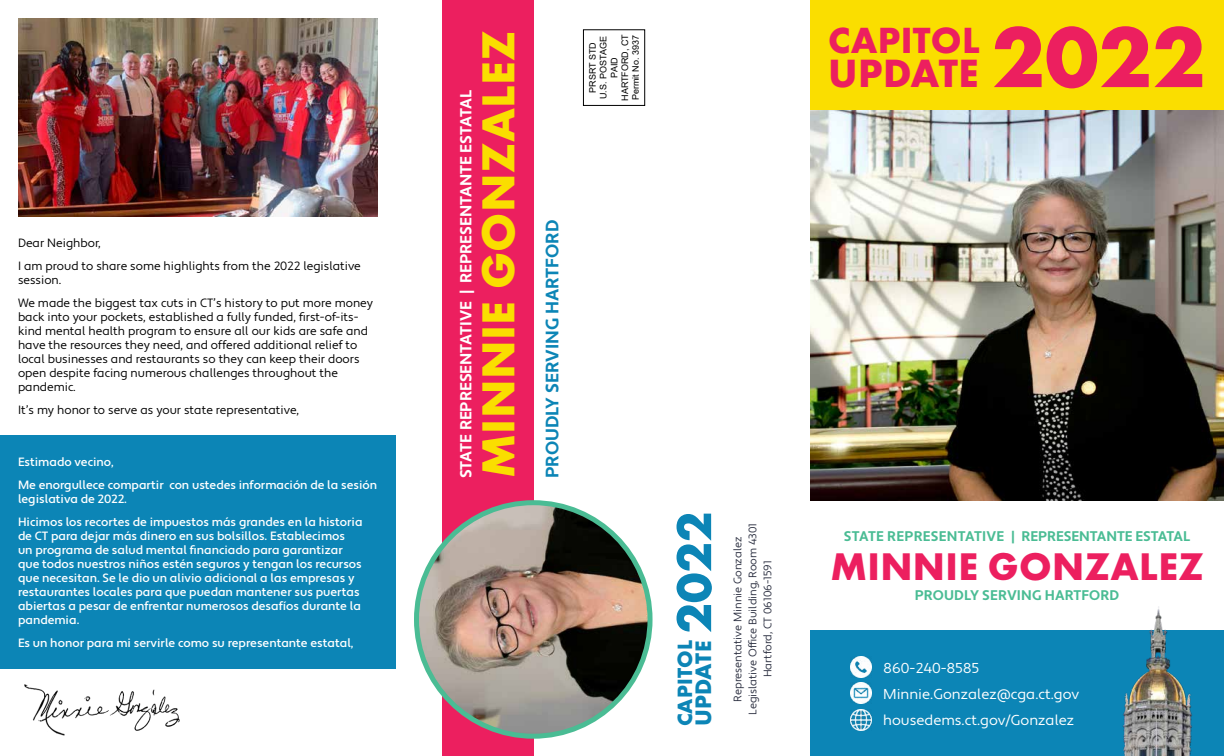
<style>
.page{position:relative;width:1224px;height:756px;background:#fff}
.page>*{position:absolute;margin:0;border:0;box-sizing:border-box;transform-origin:0 0}
.t1{font:700 48px "Futura PT";letter-spacing:.01em;color:#fade00}
.t2{font:700 41px "Futura PT";letter-spacing:.01em;color:#ec1f5f}
.t3{font:700 40px "Futura PT";letter-spacing:.01em;color:#ec1f5f}
.t4{font:700 37.8px "Futura PT";letter-spacing:.005em;color:#ec1f5f}
.t5{font:700 23.3px "Futura PT";letter-spacing:.01em;color:#0c85b6}
.t6{font:700 21.5px "Futura PT";letter-spacing:.01em;color:#0c85b6}
.t7{font:700 18px "Apertura";color:#0c85b6}
.t8{font:700 16px "Apertura";color:#fff}
.t9{font:14.3px/26.3px "Apertura";color:#fff}
.t10{font:700 14px "Apertura";letter-spacing:.01em;color:#4abc94}
.t11{font:500 12px/14px "Apertura";color:#fff}
.t12{font:12px/14px "Apertura";color:#000}
.t13{font:11px/15px "Apertura";color:#2d3142;text-align:center}
.t14{font:9px/10.8px "Arial";color:#000;text-align:center}
.s1{font-size:50.8px}
.s2{font-size:89.2px}
</style>
<div class="page">
<div style="left:810px;top:0;width:414px;height:112px;background:#fade00"></div>
<img style="left:810px;top:111px;width:414px;height:389px">
<div style="left:583px;top:30px;width:62px;height:76px;border:1px solid #000"></div>
<div style="left:810px;top:631px;width:414px;height:125px;background:#0c85b6"></div>
<img style="left:850px;top:656px;width:21px;height:21px">
<img style="left:850px;top:683px;width:21px;height:21px">
<img style="left:850px;top:709px;width:21px;height:21px">
<img style="left:1120px;top:606px;width:73px;height:150px">
<div style="left:442px;top:0;width:91px;height:756px;background:#ec1f5f"></div>
<img style="left:18px;top:18px;width:360px;height:198px">
<img style="left:24px;top:684px;width:156px;height:52px">
<div style="left:0;top:435px;width:396px;height:234px;background:#0c85b6"></div>
<img style="left:416px;top:503px;width:234px;height:233px;border-radius:117px">
<div style="left:414px;top:500px;width:239px;height:239px;border:5px solid #4abc94;border-radius:50%"></div>
<h1 class="t1" style="left:467px;top:478px;width:449px;rotate:-90deg">MINNIE GONZALEZ</h1>
<p class="t14" style="left:587px;top:101px;width:68px;rotate:-90deg">PRSRT STD<br>U.S. POSTAGE<br>PAID<br>HARTFORD, CT<br>Permit No. 3937</p>
<h3 class="t8" style="left:456px;top:478px;width:390px;rotate:-90deg">STATE REPRESENTATIVE | REPRESENTANTE ESTATAL</h3>
<h3 class="t7" style="left:541px;top:478px;width:260px;rotate:-90deg">PROUDLY SERVING HARTFORD</h3>
<p class="t12" style="left:18px;top:231px;width:344px;line-height:23px">Dear Neighbor,<br>I am proud to share some highlights from the 2022 legislative</p>
<p class="t12" style="left:18px;top:268px;width:357px;line-height:23px">session.<br>We made the biggest tax cuts in CT’s history to put more money</p>
<p class="t12" style="left:18px;top:310px;width:352px">back into your pockets, established a fully funded, first-of-its&shy;kind mental health program to ensure all our kids are safe and have the resources they need, and offered additional relief to local businesses and restaurants so they can keep their doors open despite facing numerous challenges throughout the pandemic.</p>
<p class="t12" style="left:18px;top:403px;width:283px">It’s my honor to serve as your state representative,</p>
<p class="t11" style="left:18px;top:451px;width:361px;line-height:23px">Estimado vecino,<br>Me enorgullece compartir con ustedes información de la sesión</p>
<p class="t11" style="left:18px;top:488px;width:346px;line-height:23px">legislativa de 2022.<br>Hicimos los recortes de impuestos más grandes en la historia</p>
<p class="t11" style="left:18px;top:529px;width:345px">de CT para dejar más dinero en sus bolsillos. Establecimos un programa de salud mental financiado para garantizar que todos nuestros niños estén seguros y tengan los recursos que necesitan. Se le dio un alivio adicional a las empresas y restaurantes locales para que puedan mantener sus puertas abiertas a pesar de enfrentar numerosos desafíos durante la pandemia.</p>
<p class="t11" style="left:18px;top:636px;width:337px">Es un honor para mi servirle como su representante estatal,</p>
<h3 class="t6" style="left:671px;top:726px;width:88px;rotate:-90deg">CAPITOL</h3>
<h3 class="t5" style="left:688px;top:726px;width:216px;rotate:-90deg">UPDATE <span class="s1">2022</span></h3>
<p class="t13" style="left:731px;top:715px;width:193px;rotate:-90deg">Representative Minnie Gonzalez<br>Legislative Office Building, Room 4301<br>Hartford, CT 06106-1591</p>
<h2 class="t2" style="left:828px;top:47px;width:379px">UPDATE <span class="s2">2022</span></h2>
<h3 class="t4" style="left:828px;top:16px;width:153px">CAPITOL</h3>
<p class="t10" style="left:844px;top:528px;width:348px">STATE REPRESENTATIVE | REPRESENTANTE ESTATAL</p>
<h3 class="t3" style="left:830px;top:540px;width:375px">MINNIE GONZALEZ</h3>
<p class="t10" style="left:915px;top:587px;width:206px">PROUDLY SERVING HARTFORD</p>
<p class="t9" style="left:883px;top:655px;width:198px">860-240-8585<br>Minnie.Gonzalez@cga.ct.gov housedems.ct.gov/Gonzalez</p>
</div>
